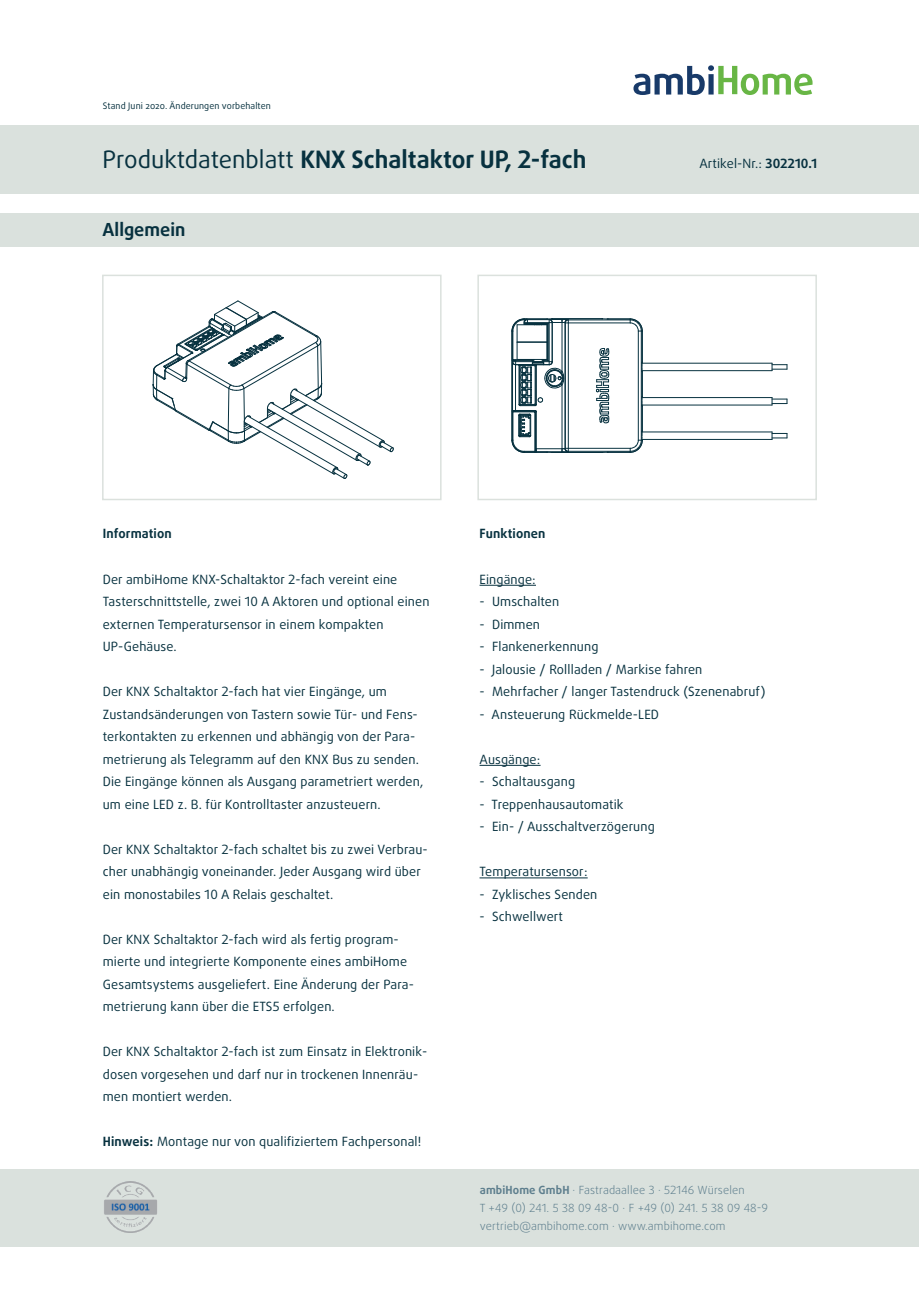
<style>
.page{position:relative;width:919px;height:1289px;background:#fff}
.page>*{position:absolute;margin:0;border:0;box-sizing:border-box;transform-origin:0 0}
.t1{font:24px "Daxline OT Bold";color:#07313f}
.t2{font:18px "Daxline OT Bold";color:#07313f}
.t3{font:12.75px/22.5px "Daxline OT Regular";letter-spacing:.01em;color:#07313f}
.t4{font:12.75px "Daxline OT Bold";letter-spacing:.01em;color:#07313f}
.t5{font:11.25px/18px "Daxline OT Light";letter-spacing:.01em;color:#5d7e8d}
.t6{font:9px "Daxline OT Regular";letter-spacing:.01em;color:#07313f}
.s1{font-family:"Daxline OT Regular"}
.s2{font-family:"Daxline OT Bold"}
</style>
<div class="page">
<svg style="left:633px;top:65px;width:179px;height:30px"></svg>
<div style="left:0;top:125px;width:918px;height:68px;background:#dae1dd"></div>
<div style="left:0;top:213px;width:918px;height:33px;background:#dae1dd"></div>
<div style="left:102px;top:275px;width:339px;height:225px;border:2px solid #dbe1dd"></div>
<div style="left:477px;top:275px;width:339px;height:225px;border:2px solid #dbe1dd"></div>
<div style="left:0;top:1169px;width:918px;height:77px;background:#dae1dd"></div>
<hr style="left:479px;top:585px;width:57px;height:1px;background:#07313f">
<hr style="left:479px;top:765px;width:61px;height:1px;background:#07313f">
<hr style="left:479px;top:877px;width:108px;height:1px;background:#07313f">
<img style="left:104px;top:1181px;width:53px;height:51px">
<svg style="left:771px;top:363px;width:16px;height:7px"></svg>
<svg style="left:771px;top:397px;width:16px;height:8px"></svg>
<svg style="left:601px;top:318px;width:42px;height:14px"></svg>
<svg style="left:771px;top:432px;width:16px;height:7px"></svg>
<hr style="left:552px;top:318px;width:50px;height:1px;background:#07313f">
<hr style="left:568px;top:322px;width:62px;height:1px;background:#07313f">
<hr style="left:568px;top:319px;width:62px;height:1px;background:#07313f">
<hr style="left:568px;top:448px;width:62px;height:1px;background:#07313f">
<hr style="left:568px;top:451px;width:62px;height:1px;background:#07313f">
<hr style="left:552px;top:452px;width:50px;height:1px;background:#07313f">
<hr style="left:641px;top:331px;width:1px;height:109px;background:#07313f">
<hr style="left:638px;top:331px;width:1px;height:109px;background:#07313f">
<svg style="left:595px;top:347px;width:48px;height:106px"></svg>
<svg style="left:511px;top:318px;width:58px;height:135px"></svg>
<hr style="left:642px;top:431px;width:130px;height:1px;background:#07313f">
<hr style="left:642px;top:439px;width:130px;height:1px;background:#07313f">
<hr style="left:642px;top:397px;width:130px;height:1px;background:#07313f">
<hr style="left:642px;top:404px;width:130px;height:1px;background:#07313f">
<hr style="left:642px;top:363px;width:130px;height:1px;background:#07313f">
<hr style="left:642px;top:370px;width:130px;height:1px;background:#07313f">
<svg style="left:152px;top:300px;width:242px;height:179px"></svg>
<p class="t6" style="left:103px;top:100px;width:169px">Stand Juni 2020. Änderungen vorbehalten</p>
<h1 class="t1" style="left:102px;top:144px;width:485px"><span class="s1">Produktdatenblatt</span> KNX Schaltaktor UP, 2-fach</h1>
<h2 class="t2" style="left:102px;top:217px;width:84px">Allgemein</h2>
<p class="t3" style="left:699px;top:152px;width:119px">Artikel-Nr.: <span class="s2">302210.1</span></p>
<p class="t4" style="left:103px;top:525px;width:70px">Information</p>
<p class="t3" style="left:103px;top:567px;width:328px">Der ambiHome KNX-Schaltaktor 2-fach vereint eine Tasterschnittstelle, zwei 10 A Aktoren und optional einen externen Temperatursensor in einem kompakten UP-Gehäuse.</p>
<p class="t3" style="left:103px;top:680px;width:322px">Der KNX Schaltaktor 2-fach hat vier Eingänge, um Zustandsänderungen von Tastern sowie Tür- und Fens&shy;terkontakten zu erkennen und abhängig von der Para&shy;metrierung als Telegramm auf den KNX Bus zu senden.<br>Die Eingänge können als Ausgang parametriert werden, um eine LED z. B. für Kontrolltaster anzusteuern.</p>
<p class="t3" style="left:103px;top:837px;width:326px">Der KNX Schaltaktor 2-fach schaltet bis zu zwei Verbrau&shy;cher unabhängig voneinander. Jeder Ausgang wird über ein monostabiles 10 A Relais geschaltet.</p>
<p class="t3" style="left:103px;top:927px;width:313px">Der KNX Schaltaktor 2-fach wird als fertig program&shy;mierte und integrierte Komponente eines ambiHome Gesamtsystems ausgeliefert. Eine Änderung der Para&shy;metrierung kann über die ETS5 erfolgen.</p>
<p class="t3" style="left:103px;top:1040px;width:326px">Der KNX Schaltaktor 2-fach ist zum Einsatz in Elektronik&shy;dosen vorgesehen und darf nur in trockenen Innenräu&shy;men montiert werden.</p>
<p class="t3" style="left:103px;top:1130px;width:320px"><span class="s2">Hinweis:</span> Montage nur von qualifiziertem Fachpersonal!</p>
<p class="t4" style="left:479px;top:525px;width:67px">Funktionen</p>
<p class="t3" style="left:479px;top:567px;width:58px">Eingänge:</p>
<p class="t3" style="left:479px;top:590px;width:81px">- Umschalten</p>
<p class="t3" style="left:479px;top:612px;width:62px">- Dimmen</p>
<p class="t3" style="left:479px;top:635px;width:120px">- Flankenerkennung</p>
<p class="t3" style="left:479px;top:657px;width:224px">- Jalousie / Rollladen / Markise fahren</p>
<p class="t3" style="left:479px;top:680px;width:287px">- Mehrfacher / langer Tastendruck (Szenenabruf)</p>
<p class="t3" style="left:479px;top:702px;width:181px">- Ansteuerung Rückmelde-LED</p>
<p class="t3" style="left:479px;top:747px;width:62px">Ausgänge:</p>
<p class="t3" style="left:479px;top:770px;width:97px">- Schaltausgang</p>
<p class="t3" style="left:479px;top:792px;width:145px">- Treppenhausautomatik</p>
<p class="t3" style="left:479px;top:815px;width:177px">- Ein- / Ausschaltverzögerung</p>
<p class="t3" style="left:479px;top:860px;width:109px">Temperatursensor:</p>
<p class="t3" style="left:479px;top:882px;width:119px">- Zyklisches Senden</p>
<p class="t3" style="left:479px;top:905px;width:85px">- Schwellwert</p>
<p class="t5" style="left:480px;top:1180px;width:290px"><span class="s2">ambiHome GmbH</span> · Fastradaallee 3 · 52146 Würselen<br>T +49 (0) 241. 5 38 09 48-0 · F +49 (0) 241. 5 38 09 48-9 vertrieb@ambihome.com · www.ambihome.com</p>
</div>
